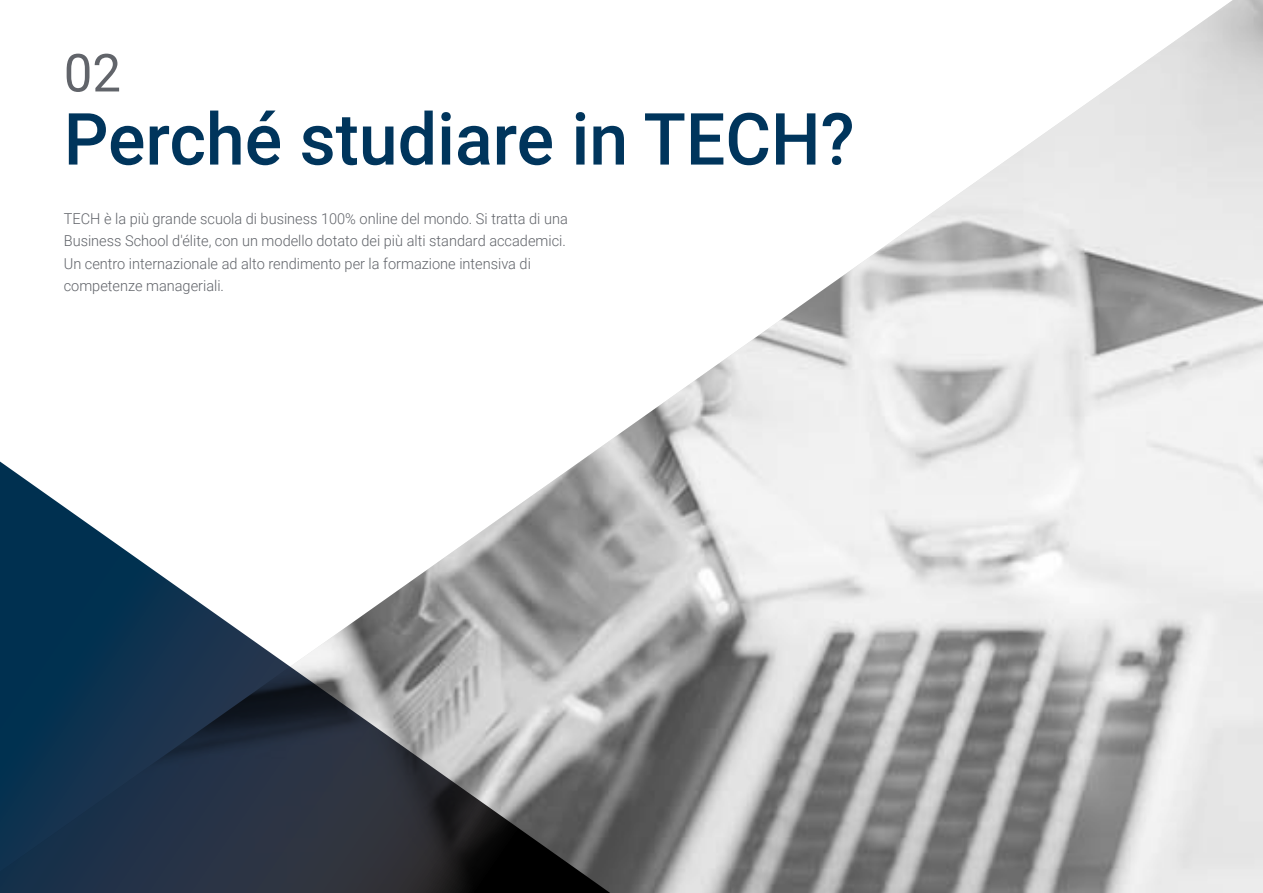
<style>
.page{position:relative;width:1263px;height:893px;background:#fff}
.page>*{position:absolute;margin:0;border:0;box-sizing:border-box;transform-origin:0 0}
.t1{font:500 72px "Roboto";color:#00355c}
.t2{font:52.5px "Roboto";color:#61646a}
.t3{font:300 15px/22.5px "Roboto";color:#61646a}
</style>
<div class="page">
<img style="left:602px;top:0;width:661px;height:893px">
<svg style="left:0;top:446px;width:640px;height:447px"></svg>
<h2 class="t2" style="left:64px;top:36px;width:59px">02</h2>
<h1 class="t1" style="left:64px;top:89px;width:792px">Perché studiare in TECH?</h1>
<p class="t3" style="left:64px;top:207px;width:505px">TECH è la più grande scuola di business 100% online del mondo. Si tratta di una Business School d'élite, con un modello dotato dei più alti standard accademici.<br>Un centro internazionale ad alto rendimento per la formazione intensiva di competenze manageriali.</p>
</div>
